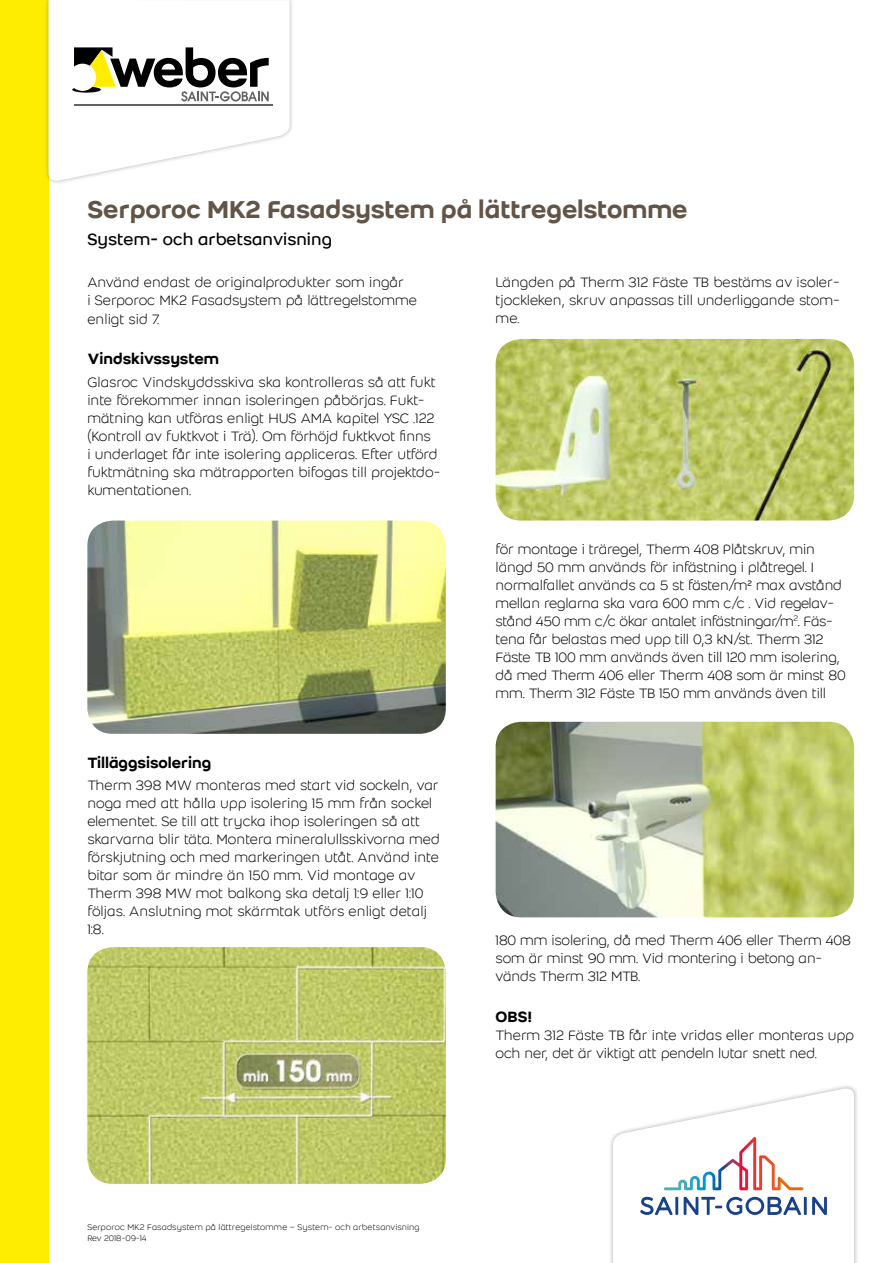
<style>
.page{position:relative;width:893px;height:1263px;background:#fff}
.page>*{position:absolute;margin:0;border:0;box-sizing:border-box;transform-origin:0 0}
.t1{font:500 27px "Weber";color:#625446}
.t2{font:18px "Weber";color:#000}
.t3{font:500 16.5px "Weber";color:#000}
.t4{font:300 15px/18px "Weber";letter-spacing:-.01em;color:#000}
.t5{font:300 9px/10.8px "Weber";letter-spacing:.01em;color:#000}
</style>
<div class="page">
<div style="left:0;top:0;width:49px;height:1263px;background:#ffed00"></div>
<div style="left:44px;top:0;width:250px;height:185px;background:#000;opacity:.3"></div>
<svg style="left:49px;top:0;width:241px;height:181px"></svg>
<div style="left:609px;top:1084px;width:249px;height:179px;background:#000;opacity:.3"></div>
<svg style="left:613px;top:1086px;width:241px;height:177px"></svg>
<img style="left:87px;top:520px;width:359px;height:214px">
<img style="left:87px;top:947px;width:359px;height:237px">
<img style="left:496px;top:339px;width:358px;height:181px">
<img style="left:496px;top:722px;width:358px;height:195px">
<h1 class="t1" style="left:87px;top:193px;width:602px">Serporoc MK2 Fasadsystem på lättregelstomme</h1>
<p class="t2" style="left:87px;top:229px;width:246px">System- och arbetsanvisning</p>
<p class="t4" style="left:87px;top:274px;width:331px">Använd endast de originalprodukter som ingår<br>i Serporoc MK2 Fasadsystem på lättregelstomme enligt sid 7.</p>
<p class="t3" style="left:87px;top:349px;width:133px">Vindskivssystem</p>
<p class="t4" style="left:87px;top:373px;width:355px">Glasroc Vindskyddsskiva ska kontrolleras så att fukt inte förekommer innan isoleringen påbörjas. Fukt&shy;mätning kan utföras enligt HUS AMA kapitel YSC .122 (Kontroll av fuktkvot i Trä). Om förhöjd fuktkvot finns<br>i underlaget får inte isolering appliceras. Efter utförd fuktmätning ska mätrapporten bifogas till projektdo&shy;kumentationen.</p>
<p class="t4" style="left:496px;top:274px;width:346px;text-align:justify">Längden på Therm 312 Fäste TB bestäms av isoler&shy;tjockleken, skruv anpassas till underliggande stom&shy;me.</p>
<p class="t3" style="left:87px;top:753px;width:126px">Tilläggsisolering</p>
<p class="t4" style="left:87px;top:777px;width:354px">Therm 398 MW monteras med start vid sockeln, var noga med att hålla upp isolering 15 mm från sockel elementet. Se till att trycka ihop isoleringen så att skarvarna blir täta. Montera mineralullsskivorna med förskjutning och med markeringen utåt. Använd inte bitar som är mindre än 150 mm. Vid montage av Therm 398 MW mot balkong ska detalj 1:9 eller 1:10 följas. Anslutning mot skärmtak utförs enligt detalj 1:8.</p>
<p class="t4" style="left:496px;top:540px;width:352px">för montage i träregel, Therm 408 Plåtskruv, min längd 50 mm används för infästning i plåtregel. I normalfallet används ca 5 st fästen/m² max avstånd mellan reglarna ska vara 600 mm c/c . Vid regelav&shy;stånd 450 mm c/c ökar antalet infästningar/m<sup>2</sup>. Fäs&shy;tena får belastas med upp till 0,3 kN/st. Therm 312<br>Fäste TB 100 mm används även till 120 mm isolering, då med Therm 406 eller Therm 408 som är minst 80 mm. Therm 312 Fäste TB 150 mm används även till</p>
<p class="t4" style="left:496px;top:932px;width:357px">180 mm isolering, då med Therm 406 eller Therm 408 som är minst 90 mm. Vid montering i betong an&shy;vänds Therm 312 MTB.</p>
<p class="t3" style="left:496px;top:1007px;width:38px">OBS!</p>
<p class="t4" style="left:496px;top:1026px;width:360px">Therm 312 Fäste TB får inte vridas eller monteras upp och ner, det är viktigt att pendeln lutar snett ned.</p>
<p class="t5" style="left:87px;top:1222px;width:334px">Serporoc MK2 Fasadsystem på lättregelstomme – System- och arbetsanvisning<br>Rev 2018-09-14</p>
</div>
